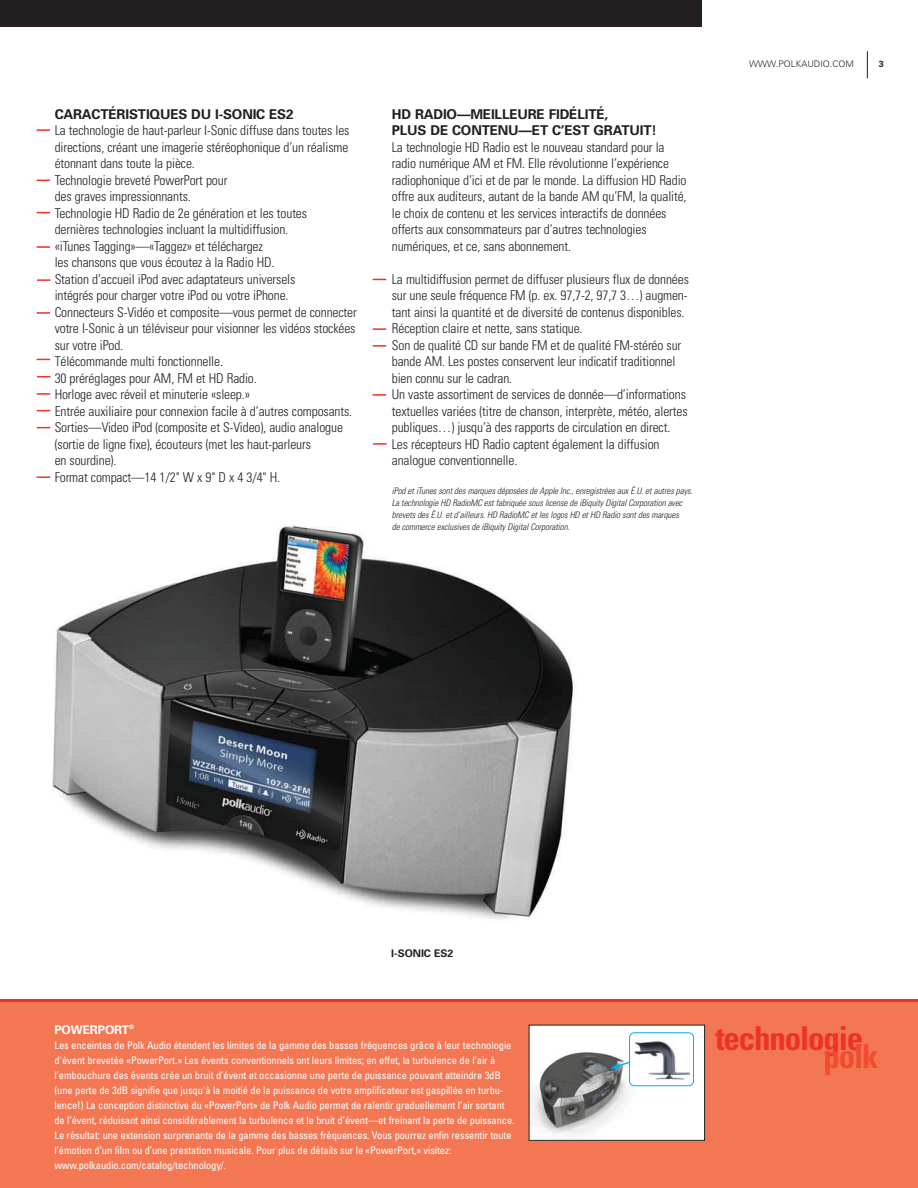
<style>
.page{position:relative;width:918px;height:1188px;background:#fff}
.page>*{position:absolute;margin:0;border:0;box-sizing:border-box;transform-origin:0 0}
.t1{font:700 condensed 33px "Univers";letter-spacing:-.035em;color:#ee3224}
.t2{font:700 condensed 33px "Univers";color:#f04d2f}
.t3{font:300 condensed 13.5px/16.5px "Univers";letter-spacing:-.01em;color:#231f20}
.t4{font:700 13.5px/16.5px "Univers";letter-spacing:-.01em;color:#231f20}
.t5{font:700 12px "Univers";letter-spacing:-.01em;color:#fff}
.t6{font:condensed 10.5px/15px "Univers";letter-spacing:-.01em;color:#fff}
.t7{font:700 10.5px "Univers";color:#231f20}
.t8{font:italic 300 condensed 9px/12px "Univers";letter-spacing:-.01em;color:#231f20}
.t9{font:300 9px "Univers";color:#231f20}
.t10{font:700 9px "Univers";color:#231f20}
</style>
<div class="page">
<img style="left:52px;top:525px;width:523px;height:394px">
<div style="left:0;top:999px;width:918px;height:189px;background:#f47754"></div>
<div style="left:0;top:0;width:702px;height:27px;background:#231f20"></div>
<svg style="left:867px;top:51px;width:1px;height:27px"></svg>
<svg style="left:373px;top:279px;width:13px;height:1px"></svg>
<svg style="left:373px;top:394px;width:13px;height:2px"></svg>
<svg style="left:373px;top:328px;width:13px;height:2px"></svg>
<svg style="left:373px;top:345px;width:13px;height:2px"></svg>
<svg style="left:373px;top:443px;width:14px;height:2px"></svg>
<svg style="left:37px;top:129px;width:13px;height:2px"></svg>
<svg style="left:37px;top:180px;width:13px;height:1px"></svg>
<svg style="left:37px;top:212px;width:13px;height:1px"></svg>
<svg style="left:37px;top:476px;width:13px;height:2px"></svg>
<svg style="left:37px;top:246px;width:13px;height:2px"></svg>
<svg style="left:37px;top:279px;width:14px;height:2px"></svg>
<svg style="left:37px;top:312px;width:13px;height:2px"></svg>
<svg style="left:37px;top:359px;width:13px;height:1px"></svg>
<svg style="left:37px;top:376px;width:14px;height:1px"></svg>
<svg style="left:37px;top:393px;width:13px;height:2px"></svg>
<svg style="left:37px;top:410px;width:13px;height:1px"></svg>
<svg style="left:37px;top:427px;width:13px;height:1px"></svg>
<div style="left:529px;top:1025px;width:176px;height:115px;background:#fff"></div>
<img style="left:531px;top:1052px;width:125px;height:83px">
<img style="left:631px;top:1040px;width:63px;height:44px">
<div style="left:629px;top:1032px;width:65px;height:54px;border:1px solid #00aeef;border-radius:5px"></div>
<svg style="left:610px;top:1062px;width:20px;height:7px"></svg>
<div style="left:529px;top:1025px;width:176px;height:116px;border:1px solid #231f20"></div>
<p class="t4" style="left:55px;top:107px;width:240px">CARACTÉRISTIQUES DU I-SONIC ES2</p>
<p class="t3" style="left:55px;top:124px;width:304px">La technologie de haut-parleur I-Sonic diffuse dans toutes les directions, créant une imagerie stéréophonique d’un réalisme étonnant dans toute la pièce.<br>Technologie breveté PowerPort pour<br>des graves impressionnants.<br>Technologie HD Radio de 2e génération et les toutes<br>dernières technologies incluant la multidiffusion.<br>«iTunes Tagging»—«Taggez» et téléchargez<br>les chansons que vous écoutez à la Radio HD.<br>Station d’accueil iPod avec adaptateurs universels<br>intégrés pour charger votre iPod ou votre iPhone.<br>Connecteurs S-Vidéo et composite—vous permet de connecter votre I-Sonic à un téléviseur pour visionner les vidéos stockées sur votre iPod.<br>Télécommande multi fonctionnelle.<br>30 préréglages pour AM, FM et HD Radio.<br>Horloge avec réveil et minuterie «sleep.»<br>Entrée auxiliaire pour connexion facile à d’autres composants.<br>Sorties—Video iPod (composite et S-Video), audio analogue (sortie de ligne fixe), écouteurs (met les haut-parleurs<br>en sourdine).<br>Format compact—14 1/2" W x 9" D x 4 3/4" H.</p>
<p class="t4" style="left:392px;top:107px;width:266px">HD RADIO—MEILLEURE FIDÉLITÉ,<br>PLUS DE CONTENU—ET C’EST GRATUIT!</p>
<p class="t3" style="left:392px;top:140px;width:296px">La technologie HD Radio est le nouveau standard pour la radio numérique AM et FM. Elle révolutionne l’expérience radiophonique d’ici et de par le monde. La diffusion HD Radio offre aux auditeurs, autant de la bande AM qu’FM, la qualité, le choix de contenu et les services interactifs de données offerts aux consommateurs par d’autres technologies numériques, et ce, sans abonnement.</p>
<p class="t3" style="left:392px;top:272px;width:299px">La multidiffusion permet de diffuser plusieurs flux de données sur une seule fréquence FM (p. ex. 97,7-2, 97,7 3…) augmen&shy;tant ainsi la quantité et de diversité de contenus disponibles.<br>Réception claire et nette, sans statique.<br>Son de qualité CD sur bande FM et de qualité FM-stéréo sur bande AM. Les postes conservent leur indicatif traditionnel bien connu sur le cadran.<br>Un vaste assortiment de services de donnée—d’informations textuelles variées (titre de chanson, interprète, météo, alertes publiques…) jusqu’à des rapports de circulation en direct.<br>Les récepteurs HD Radio captent également la diffusion analogue conventionnelle.</p>
<p class="t8" style="left:392px;top:486px;width:302px">iPod et iTunes sont des marques déposées de Apple Inc., enregistrées aux É.U. et autres pays.<br>La technologie HD RadioMC est fabriquée sous license de iBiquity Digital Corporation avec brevets des É.U. et d’ailleurs. HD RadioMC et les logos HD et HD Radio sont des marques<br>de commerce exclusives de iBiquity Digital Corporation.</p>
<p class="t9" style="left:749px;top:61px;width:106px">WWW.POLKAUDIO.COM</p>
<p class="t10" style="left:879px;top:61px;width:7px">3</p>
<p class="t7" style="left:391px;top:950px;width:64px">I-SONIC ES2</p>
<p class="t5" style="left:54px;top:1025px;width:81px">POWERPORT<sup>®</sup></p>
<p class="t6" style="left:54px;top:1038px;width:462px">Les enceintes de Polk Audio étendent les limites de la gamme des basses fréquences grâce à leur technologie d'évent brevetée «PowerPort.» Les évents conventionnels ont leurs limites; en effet, la turbulence de l’air à l’embouchure des évents crée un bruit d’évent et occasionne une perte de puissance pouvant atteindre 3dB (une perte de 3dB signifie que jusqu'à la moitié de la puissance de votre amplificateur est gaspillée en turbu&shy;lence!) La conception distinctive du «PowerPort» de Polk Audio permet de ralentir graduellement l’air sortant de l’évent, réduisant ainsi considérablement la turbulence et le bruit d’évent—et freinant la perte de puissance.<br>Le résultat: une extension surprenante de la gamme des basses fréquences. Vous pourrez enfin ressentir toute l’émotion d’un film ou d’une prestation musicale. Pour plus de détails sur le «PowerPort,» visitez: www.polkaudio.com/catalog/technology/.</p>
<h1 class="t1" style="left:716px;top:1026px;width:149px">technologie</h1>
<h1 class="t2" style="left:823px;top:1044px;width:57px">polk</h1>
</div>
